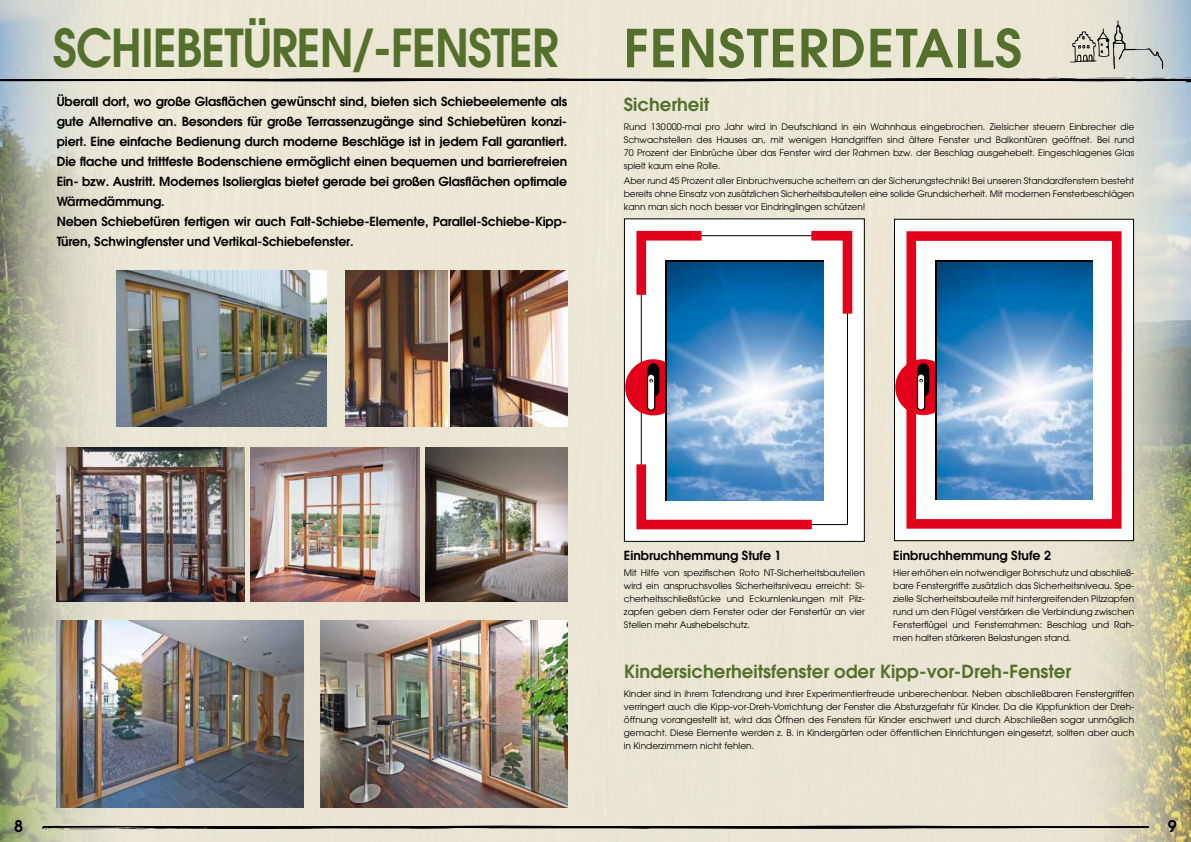
<style>
.page{position:relative;width:1191px;height:842px;background:#fff}
.page>*{position:absolute;margin:0;border:0;box-sizing:border-box;transform-origin:0 0}
.t1{font:600 52px "Avant Garde";letter-spacing:-.02em;color:#54702c;scale:.88 1}
.t2{font:600 52px "Avant Garde";letter-spacing:-.02em;color:#54702c}
.t3{font:600 18px "Avant Garde";color:#54702c}
.t4{font:600 16px "Avant Garde";color:#000}
.t5{font:600 12.5px/20px "Avant Garde";letter-spacing:-.01em;color:#000}
.t6{font:9px/13px "Avant Garde";color:#000;text-align:justify}
</style>
<div class="page">
<div style="left:595px;top:0;width:425px;height:842px;background:#ebe6d4"></div>
<div style="left:0;top:0;width:595px;height:842px;background:#ece7d5"></div>
<img style="left:0;top:0;width:170px;height:842px">
<img style="left:1020px;top:0;width:171px;height:842px">
<svg style="left:0;top:77px;width:1191px;height:5px"></svg>
<svg style="left:43px;top:825px;width:1105px;height:4px;background:#56544d"></svg>
<svg style="left:1070px;top:21px;width:93px;height:47px;background:#c6c7be"></svg>
<img style="left:116px;top:271px;width:210px;height:156px">
<div style="left:624px;top:219px;width:240px;height:322px;background:#fff"></div>
<div style="left:624px;top:218px;width:240px;height:324px;border:1px solid #000"></div>
<svg style="left:631px;top:230px;width:222px;height:300px"></svg>
<div style="left:625px;top:359px;width:56px;height:56px;background:#e2001a;border-radius:50%"></div>
<div style="left:647px;top:374px;width:7px;height:36px;background:#fff;border-radius:4px"></div>
<div style="left:647px;top:374px;width:8px;height:37px;border:1px solid #000;border-radius:4px"></div>
<svg style="left:647px;top:363px;width:12px;height:34px"></svg>
<div style="left:665px;top:260px;width:158px;height:240px;background:#000"></div>
<img style="left:667px;top:262px;width:156px;height:238px">
<div style="left:894px;top:219px;width:239px;height:322px;background:#fff"></div>
<div style="left:894px;top:219px;width:239px;height:322px;border:1px solid #000"></div>
<div style="left:906px;top:231px;width:215px;height:298px;border:10px solid #e2001a"></div>
<div style="left:895px;top:359px;width:56px;height:56px;background:#e2001a;border-radius:50%"></div>
<div style="left:917px;top:374px;width:7px;height:36px;background:#fff;border-radius:4px"></div>
<div style="left:917px;top:373px;width:8px;height:38px;border:1px solid #000;border-radius:4px"></div>
<svg style="left:917px;top:363px;width:12px;height:34px"></svg>
<div style="left:935px;top:260px;width:157px;height:240px;background:#000"></div>
<img style="left:937px;top:262px;width:155px;height:238px">
<img style="left:251px;top:448px;width:169px;height:153px">
<img style="left:57px;top:448px;width:188px;height:153px">
<img style="left:425px;top:448px;width:142px;height:153px">
<img style="left:57px;top:621px;width:246px;height:187px">
<img style="left:320px;top:621px;width:247px;height:187px">
<img style="left:450px;top:271px;width:117px;height:156px">
<img style="left:346px;top:271px;width:101px;height:156px">
<h1 class="t1" style="left:53px;top:14px;width:498px">Schie betüre n/-fe nster</h1>
<h1 class="t2" style="left:624px;top:14px;width:123px">Fenster</h1>
<h1 class="t2" style="left:829px;top:14px;width:63px">Detai</h1>
<h1 class="t2" style="left:970px;top:14px;width:49px">ls</h1>
<p class="t5" style="left:57px;top:92px;width:512px">Überall dort, wo große Glasflächen gewünscht sind, bieten sich Schiebeelemente als gute Alternative an. Besonders für große Terrassenzugänge sind Schiebetüren konzi&shy;piert. Eine einfache Bedienung durch moderne Beschläge ist in jedem Fall garantiert.<br>Die flache und trittfeste Bodenschiene ermöglicht einen bequemen und barrierefreien Ein- bzw. Austritt. Modernes Isolierglas bietet gerade bei großen Glasflächen optimale Wärmedämmung.<br>Neben Schiebetüren fertigen wir auch Falt-Schiebe-Elemente, Parallel-Schiebe-Kipp-Türen, Schwingfenster und Vertikal-Schiebefenster.</p>
<h2 class="t3" style="left:624px;top:92px;width:87px">Sicherheit</h2>
<p class="t6" style="left:624px;top:120px;width:512px">Rund 130000-mal pro Jahr wird in Deutschland in ein Wohnhaus eingebrochen. Zielsicher steuern Einbrecher die Schwachstellen des Hauses an, mit wenigen Handgriffen sind ältere Fenster und Balkontüren geöffnet. Bei rund 70 Prozent der Einbrüche über das Fenster wird der Rahmen bzw. der Beschlag ausgehebelt. Eingeschlagenes Glas spielt kaum eine Rolle.</p>
<p class="t6" style="left:624px;top:175px;width:512px">Aber rund 45 Prozent aller Einbruchversuche scheitern an der Sicherungstechnik! Bei unseren Standardfenstern besteht bereits ohne Einsatz von zusätzlichen Sicherheitsbauteilen eine solide Grundsicherheit. Mit modernen Fensterbeschlägen kann man sich noch besser vor Eindringlingen schützen!</p>
<h3 class="t5" style="left:893px;top:545px;width:159px">Einbruchhemmung Stufe 2</h3>
<p class="t6" style="left:893px;top:566px;width:242px">Hier erhöhen ein notwendiger Bohrschutz und abschließ&shy;bare Fenstergriffe zusätzlich das Sicherheitsniveau. Spe&shy;zielle Sicherheitsbauteile mit hintergreifenden Pilzzapfen rund um den Flügel verstärken die Verbindung zwischen Fensterflügel und Fensterrahmen: Beschlag und Rah&shy;men halten stärkeren Belastungen stand.</p>
<h2 class="t3" style="left:624px;top:659px;width:449px">Kindersicherheitsfenster oder Kipp-vor-Dreh-Fenster</h2>
<p class="t6" style="left:624px;top:687px;width:512px">Kinder sind in ihrem Tatendrang und ihrer Experimentierfreude unberechenbar. Neben abschließbaren Fenstergriffen verringert auch die Kipp-vor-Dreh-Vorrichtung der Fenster die Absturzgefahr für Kinder. Da die Kippfunktion der Dreh&shy;öffnung vorangestellt ist, wird das Öffnen des Fensters für Kinder erschwert und durch Abschließen sogar unmöglich gemacht. Diese Elemente werden z. B. in Kindergärten oder öffentlichen Einrichtungen eingesetzt, sollten aber auch in Kinderzimmern nicht fehlen.</p>
<h3 class="t5" style="left:624px;top:545px;width:159px">Einbruchhemmung Stufe 1</h3>
<p class="t6" style="left:624px;top:566px;width:242px">Mit Hilfe von spezifischen Roto NT-Sicherheitsbauteilen wird ein anspruchsvolles Sicherheitsniveau erreicht: Si&shy;cherheitsschließstücke und Eckumlenkungen mit Pilz&shy;zapfen geben dem Fenster oder der Fenstertür an vier Stellen mehr Aushebelschutz.</p>
<h3 class="t4" style="left:14px;top:815px;width:10px">8</h3>
<h3 class="t4" style="left:1167px;top:815px;width:10px">9</h3>
</div>
